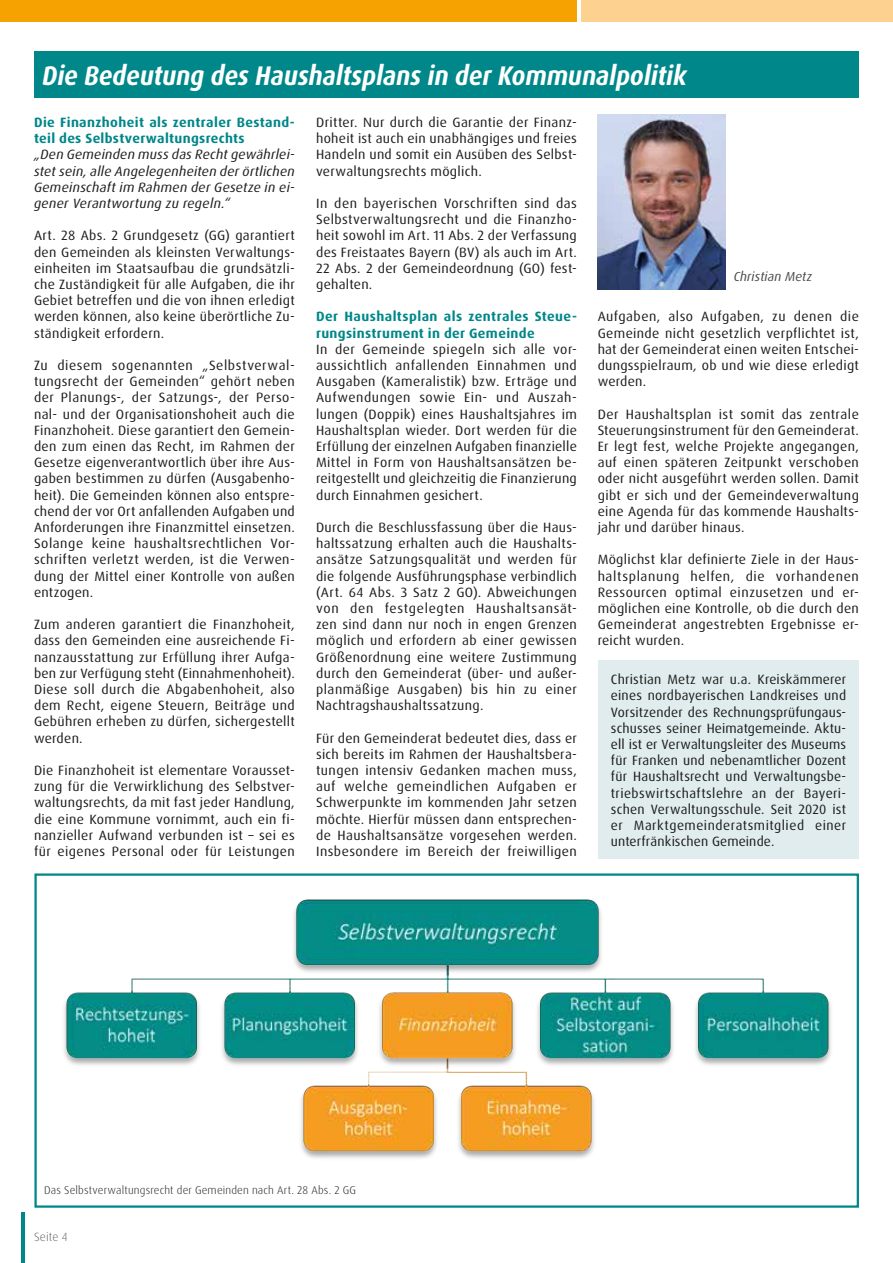
<style>
.page{position:relative;width:893px;height:1263px;background:#fff}
.page>*{position:absolute;margin:0;border:0;box-sizing:border-box;transform-origin:0 0}
.t1{font:italic 700 27px "Dax Pro";color:#fff;scale:.9 1}
.t2{font:13.5px/16.2px "Dax Pro";letter-spacing:.02em;color:#1d1d1b;text-align:justify}
.t3{font:italic 13.5px/16.2px "Dax Pro";letter-spacing:.02em;color:#1d1d1b;text-align:justify}
.t4{font:700 13.5px/16.2px "Dax Pro";letter-spacing:.025em;color:#008789}
.t5{font:italic 13.05px "Dax Pro";letter-spacing:.01em;color:#4a4a49}
.t6{font:300 12px "Dax Pro";letter-spacing:.005em;color:#646363}
.t7{font:300 11.25px "Dax Pro";letter-spacing:.015em;color:#1d1d1b}
</style>
<div class="page">
<hr style="left:21px;top:1212px;width:4px;height:51px;background:#008789">
<div style="left:581px;top:0;width:312px;height:21px;background:#fdd290"></div>
<div style="left:0;top:0;width:577px;height:21px;background:#f6a200"></div>
<div style="left:34px;top:51px;width:825px;height:47px;background:#008789"></div>
<img style="left:598px;top:115px;width:127px;height:174px">
<img style="left:64px;top:899px;width:767px;height:259px">
<div style="left:34px;top:873px;width:825px;height:335px;border:2px solid #008789"></div>
<div style="left:598px;top:661px;width:261px;height:198px;background:#e0ecee"></div>
<h1 class="t1" style="left:43px;top:58px;width:718px">Die Bedeutung des Haushaltsplans in der Kommunalpolitik</h1>
<p class="t4" style="left:34px;top:114px;width:262px">Die Finanzhoheit als zentraler Bestand&shy;teil des Selbstverwaltungsrechts</p>
<p class="t3" style="left:34px;top:147px;width:262px">„Den Gemeinden muss das Recht gewährlei&shy;stet sein, alle Angelegenheiten der örtlichen Gemeinschaft im Rahmen der Gesetze in ei&shy;gener Verantwortung zu regeln.“</p>
<p class="t2" style="left:34px;top:228px;width:262px">Art. 28 Abs. 2 Grundgesetz (GG) garantiert den Gemeinden als kleinsten Verwaltungs&shy;einheiten im Staatsaufbau die grundsätzli&shy;che Zuständigkeit für alle Aufgaben, die ihr Gebiet betreffen und die von ihnen erledigt werden können, also keine überörtliche Zu&shy;ständigkeit erfordern.</p>
<p class="t2" style="left:34px;top:357px;width:262px">Zu diesem sogenannten „Selbstverwal&shy;tungsrecht der Gemeinden“ gehört neben der Planungs-, der Satzungs-, der Perso&shy;nal- und der Organisationshoheit auch die Finanzhoheit. Diese garantiert den Gemein&shy;den zum einen das Recht, im Rahmen der Gesetze eigenverantwortlich über ihre Aus&shy;gaben bestimmen zu dürfen (Ausgabenho&shy;heit). Die Gemeinden können also entspre&shy;chend der vor Ort anfallenden Aufgaben und Anforderungen ihre Finanzmittel einsetzen.<br>Solange keine haushaltsrechtlichen Vor&shy;schriften verletzt werden, ist die Verwen&shy;dung der Mittel einer Kontrolle von außen entzogen.</p>
<p class="t2" style="left:34px;top:616px;width:262px">Zum anderen garantiert die Finanzhoheit, dass den Gemeinden eine ausreichende Fi&shy;nanzausstattung zur Erfüllung ihrer Aufga&shy;ben zur Verfügung steht (Einnahmenhoheit).<br>Diese soll durch die Abgabenhoheit, also dem Recht, eigene Steuern, Beiträge und Gebühren erheben zu dürfen, sichergestellt werden.</p>
<p class="t2" style="left:34px;top:762px;width:262px">Die Finanzhoheit ist elementare Vorausset&shy;zung für die Verwirklichung des Selbstver&shy;waltungsrechts, da mit fast jeder Handlung, die eine Kommune vornimmt, auch ein fi&shy;nanzieller Aufwand verbunden ist – sei es für eigenes Personal oder für Leistungen</p>
<p class="t2" style="left:316px;top:114px;width:262px">Dritter. Nur durch die Garantie der Finanz&shy;hoheit ist auch ein unabhängiges und freies Handeln und somit ein Ausüben des Selbst&shy;verwaltungsrechts möglich.</p>
<p class="t2" style="left:316px;top:195px;width:262px">In den bayerischen Vorschriften sind das Selbstverwaltungsrecht und die Finanzho&shy;heit sowohl im Art. 11 Abs. 2 der Verfassung des Freistaates Bayern (BV) als auch im Art.<br>22 Abs. 2 der Gemeindeordnung (GO) fest&shy;gehalten.</p>
<p class="t4" style="left:316px;top:309px;width:262px">Der Haushaltsplan als zentrales Steue&shy;rungsinstrument in der Gemeinde</p>
<p class="t2" style="left:316px;top:341px;width:262px">In der Gemeinde spiegeln sich alle vor&shy;aussichtlich anfallenden Einnahmen und Ausgaben (Kameralistik) bzw. Erträge und Aufwendungen sowie Ein- und Auszah&shy;lungen (Doppik) eines Haushaltsjahres im Haushaltsplan wieder. Dort werden für die Erfüllung der einzelnen Aufgaben finanzielle Mittel in Form von Haushaltsansätzen be&shy;reitgestellt und gleichzeitig die Finanzierung durch Einnahmen gesichert.</p>
<p class="t2" style="left:316px;top:519px;width:262px">Durch die Beschlussfassung über die Haus&shy;haltssatzung erhalten auch die Haushalts&shy;ansätze Satzungsqualität und werden für die folgende Ausführungsphase verbindlich (Art. 64 Abs. 3 Satz 2 GO). Abweichungen von den festgelegten Haushaltsansät&shy;zen sind dann nur noch in engen Grenzen möglich und erfordern ab einer gewissen Größenordnung eine weitere Zustimmung durch den Gemeinderat (über- und außer&shy;planmäßige Ausgaben) bis hin zu einer Nachtragshaushaltssatzung.</p>
<p class="t2" style="left:316px;top:730px;width:262px">Für den Gemeinderat bedeutet dies, dass er sich bereits im Rahmen der Haushaltsbera&shy;tungen intensiv Gedanken machen muss, auf welche gemeindlichen Aufgaben er Schwerpunkte im kommenden Jahr setzen möchte. Hierfür müssen dann entsprechen&shy;de Haushaltsansätze vorgesehen werden.<br>Insbesondere im Bereich der freiwilligen</p>
<p class="t5" style="left:734px;top:268px;width:80px">Christian Metz</p>
<p class="t2" style="left:598px;top:309px;width:263px">Aufgaben, also Aufgaben, zu denen die Gemeinde nicht gesetzlich verpflichtet ist, hat der Gemeinderat einen weiten Entschei&shy;dungsspielraum, ob und wie diese erledigt werden.</p>
<p class="t2" style="left:598px;top:406px;width:263px">Der Haushaltsplan ist somit das zentrale Steuerungsinstrument für den Gemeinderat.<br>Er legt fest, welche Projekte angegangen, auf einen späteren Zeitpunkt verschoben oder nicht ausgeführt werden sollen. Damit gibt er sich und der Gemeindeverwaltung eine Agenda für das kommende Haushalts&shy;jahr und darüber hinaus.</p>
<p class="t2" style="left:598px;top:552px;width:263px">Möglichst klar definierte Ziele in der Haus&shy;haltsplanung helfen, die vorhandenen Ressourcen optimal einzusetzen und er&shy;möglichen eine Kontrolle, ob die durch den Gemeinderat angestrebten Ergebnisse er&shy;reicht wurden.</p>
<p class="t2" style="left:611px;top:671px;width:237px">Christian Metz war u.a. Kreiskämmerer eines nordbayerischen Landkreises und Vorsitzender des Rechnungsprüfungaus&shy;schusses seiner Heimatgemeinde. Aktu&shy;ell ist er Verwaltungsleiter des Museums für Franken und nebenamtlicher Dozent für Haushaltsrecht und Verwaltungsbe&shy;triebswirtschaftslehre an der Bayeri&shy;schen Verwaltungsschule. Seit 2020 ist er Marktgemeinderatsmitglied einer unterfränkischen Gemeinde.</p>
<p class="t7" style="left:44px;top:1183px;width:313px">Das Selbstverwaltungsrecht der Gemeinden nach Art. 28 Abs. 2 GG</p>
<p class="t6" style="left:34px;top:1229px;width:35px">Seite 4</p>
</div>
